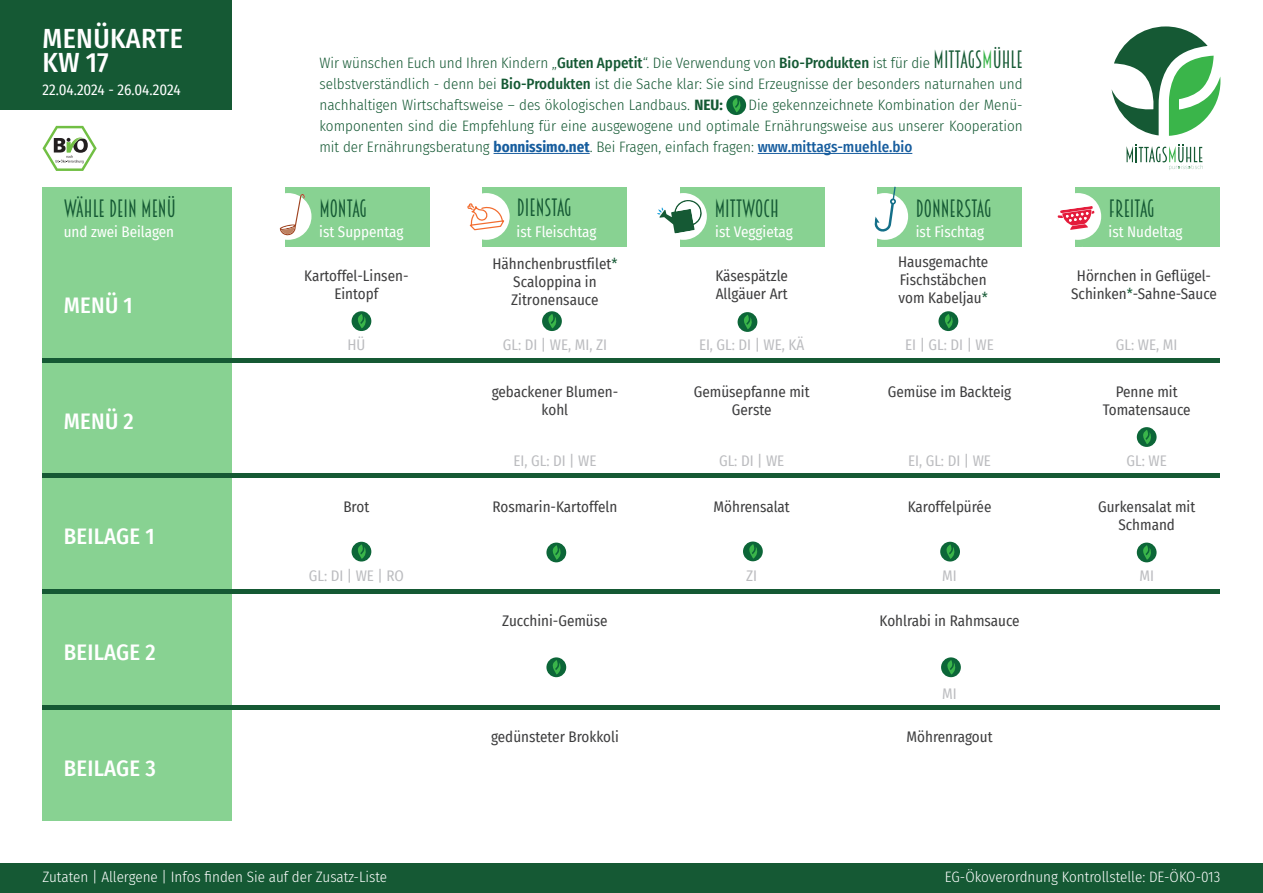
<style>
.page{position:relative;width:1263px;height:893px;background:#fff}
.page>*{position:absolute;margin:0;border:0;box-sizing:border-box;transform-origin:0 0}
.t1{font:500 27.75px/24px "Fira Sans Condensed";letter-spacing:.01em;color:#fff}
.t2{font:22.5px "Breamcatcher";color:#155934}
.t3{font:500 22.5px "Fira Sans Condensed";letter-spacing:.01em;color:#fff}
.t4{font:300 15px/21px "Fira Sans Condensed";color:#155934;text-align:justify}
.t5{font:15px/18px "Fira Sans Condensed";color:#3e3e3f;text-align:center}
.t6{font:15px "Fira Sans Condensed";color:#bcbdc0}
.t7{font:15px "Fira Sans Condensed";color:#fff}
.t8{font:300 15px "Fira Sans Condensed";color:#fff}
.s1{font-weight:500}
.s2{font-family:"Breamcatcher";font-weight:400;font-size:22.5px}
.s3{font-family:"Breamcatcher";font-weight:400;font-size:22.5px;color:#3ab54a}
.s4{font-weight:700}
.s5{font-weight:700;color:#175d9e}
.s6{font-weight:500;color:#175d9e}
.s7{color:#155934}
</style>
<div class="page">
<div style="left:0;top:0;width:232px;height:110px;background:#155934"></div>
<div style="left:0;top:863px;width:1263px;height:30px;background:#155934"></div>
<div style="left:1075px;top:187px;width:145px;height:59px;background:#88d292"></div>
<div style="left:43px;top:187px;width:189px;height:634px;background:#88d292"></div>
<div style="left:482px;top:187px;width:145px;height:59px;background:#88d292"></div>
<div style="left:877px;top:187px;width:145px;height:59px;background:#88d292"></div>
<div style="left:680px;top:187px;width:144px;height:59px;background:#88d292"></div>
<div style="left:285px;top:187px;width:144px;height:59px;background:#88d292"></div>
<div style="left:1054px;top:193px;width:47px;height:47px;background:#fff;border-radius:50%"></div>
<div style="left:463px;top:193px;width:47px;height:47px;background:#fff;border-radius:50%"></div>
<div style="left:861px;top:193px;width:47px;height:47px;background:#fff;border-radius:50%"></div>
<div style="left:660px;top:193px;width:47px;height:47px;background:#fff;border-radius:50%"></div>
<div style="left:265px;top:193px;width:46px;height:47px;background:#fff;border-radius:50%"></div>
<svg style="left:280px;top:193px;width:25px;height:43px"></svg>
<svg style="left:467px;top:202px;width:39px;height:29px"></svg>
<svg style="left:657px;top:198px;width:45px;height:36px"></svg>
<svg style="left:874px;top:186px;width:22px;height:46px"></svg>
<svg style="left:1057px;top:206px;width:38px;height:24px"></svg>
<svg style="left:1111px;top:26px;width:109px;height:110px"></svg>
<svg style="left:1126px;top:145px;width:77px;height:25px"></svg>
<svg style="left:43px;top:126px;width:54px;height:45px"></svg>
<hr style="left:43px;top:358px;width:1177px;height:4px;background:#155934">
<hr style="left:43px;top:474px;width:1177px;height:4px;background:#155934">
<div style="left:43px;top:589px;width:1177px;height:5px;background:#155934"></div>
<hr style="left:43px;top:705px;width:1177px;height:4px;background:#155934">
<hr style="left:493px;top:153px;width:97px;height:1px;background:#175d9e">
<hr style="left:758px;top:153px;width:154px;height:1px;background:#175d9e">
<div style="left:726px;top:95px;width:20px;height:20px;background:#0c6638;border-radius:50%"></div>
<svg style="left:732px;top:98px;width:9px;height:14px"></svg>
<div style="left:352px;top:311px;width:19px;height:20px;background:#0c6638;border-radius:50%"></div>
<svg style="left:358px;top:314px;width:8px;height:14px"></svg>
<div style="left:542px;top:311px;width:20px;height:20px;background:#0c6638;border-radius:50%"></div>
<svg style="left:548px;top:314px;width:9px;height:14px"></svg>
<div style="left:938px;top:311px;width:20px;height:20px;background:#0c6638;border-radius:50%"></div>
<svg style="left:944px;top:314px;width:9px;height:14px"></svg>
<div style="left:940px;top:542px;width:20px;height:19px;background:#0c6638;border-radius:50%"></div>
<svg style="left:946px;top:544px;width:9px;height:15px"></svg>
<div style="left:738px;top:312px;width:19px;height:20px;background:#0c6638;border-radius:50%"></div>
<svg style="left:744px;top:315px;width:8px;height:14px"></svg>
<div style="left:1137px;top:427px;width:19px;height:20px;background:#0c6638;border-radius:50%"></div>
<svg style="left:1143px;top:430px;width:8px;height:14px"></svg>
<div style="left:1137px;top:543px;width:19px;height:19px;background:#0c6638;border-radius:50%"></div>
<svg style="left:1143px;top:545px;width:8px;height:15px"></svg>
<div style="left:743px;top:541px;width:20px;height:20px;background:#0c6638;border-radius:50%"></div>
<svg style="left:749px;top:544px;width:9px;height:15px"></svg>
<div style="left:546px;top:543px;width:20px;height:19px;background:#0c6638;border-radius:50%"></div>
<svg style="left:552px;top:545px;width:9px;height:15px"></svg>
<div style="left:546px;top:657px;width:20px;height:20px;background:#0c6638;border-radius:50%"></div>
<svg style="left:552px;top:660px;width:9px;height:15px"></svg>
<div style="left:941px;top:657px;width:20px;height:20px;background:#0c6638;border-radius:50%"></div>
<svg style="left:947px;top:660px;width:9px;height:15px"></svg>
<div style="left:352px;top:542px;width:19px;height:19px;background:#0c6638;border-radius:50%"></div>
<svg style="left:358px;top:544px;width:8px;height:15px"></svg>
<h1 class="t1" style="left:43px;top:25px;width:142px">MENÜKARTE<br>KW 17</h1>
<p class="t7" style="left:43px;top:79px;width:140px">22.04.2024 - 26.04.2024</p>
<p class="t4" style="left:319px;top:53px;width:705px">Wir wünschen Euch und Ihren Kindern „<span class="s1">Guten Appetit</span>“. Die Verwendung von <span class="s1">Bio-Produkten</span> ist für die <span class="s2">MITTAGS</span><span class="s3">M</span><span class="s2">ÜHLE </span>selbstverständlich - denn bei <span class="s1">Bio-Produkten</span> ist die Sache klar: Sie sind Erzeugnisse der besonders naturnahen und nachhaltigen Wirtschaftsweise – des ökologischen Landbaus. <span class="s4">NEU:</span></p>
<p class="t4" style="left:319px;top:95px;width:705px;text-indent:429px">Die gekennzeichnete Kombination der Menü&shy;komponenten sind die Empfehlung für eine ausgewogene und optimale Ernährungsweise aus unserer Kooperation mit der Ernährungsberatung <span class="s5">bonnissimo.net</span>. Bei Fragen, einfach fragen: <span class="s6">www.mittags-muehle.bio</span></p>
<h2 class="t2" style="left:64px;top:195px;width:114px">WÄHLE DEIN MENÜ</h2>
<h2 class="t2" style="left:319px;top:195px;width:49px">MONTAG</h2>
<h2 class="t2" style="left:517px;top:194px;width:56px">DIENSTAG</h2>
<h2 class="t2" style="left:715px;top:195px;width:66px">MITTWOCH</h2>
<h2 class="t2" style="left:916px;top:195px;width:77px">DONNERSTAG</h2>
<h2 class="t2" style="left:1109px;top:195px;width:47px">FREITAG</h2>
<p class="t7" style="left:319px;top:221px;width:86px">ist Suppentag</p>
<p class="t5" style="left:1071px;top:266px;width:147px">Hörnchen in Geflügel-<br>Schinken<span class="s7">*</span>-Sahne-Sauce</p>
<p class="t7" style="left:64px;top:221px;width:112px">und zwei Beilagen</p>
<p class="t7" style="left:517px;top:221px;width:81px">ist Fleischtag</p>
<p class="t7" style="left:715px;top:221px;width:79px">ist Veggietag</p>
<p class="t7" style="left:916px;top:221px;width:70px">ist Fischtag</p>
<p class="t7" style="left:1108px;top:221px;width:76px">ist Nudeltag</p>
<p class="t5" style="left:898px;top:253px;width:92px;text-align:justify">Hausgemachte Fischstäbchen vom Kabeljau<span class="s7">*</span></p>
<p class="t5" style="left:492px;top:255px;width:127px">Hähnchenbrustfilet<span class="s7">*<br></span>Scaloppina in<br>Zitronensauce</p>
<p class="t6" style="left:503px;top:333px;width:106px">GL: DI | WE, MI, ZI</p>
<p class="t5" style="left:304px;top:266px;width:106px">Kartoffel-Linsen-<br>Eintopf</p>
<p class="t5" style="left:715px;top:266px;width:74px;text-align:left">Käsespätzle<br>Allgäuer Art</p>
<h2 class="t3" style="left:64px;top:287px;width:70px">MENÜ 1</h2>
<p class="t6" style="left:699px;top:333px;width:107px">EI, GL: DI | WE, KÄ</p>
<p class="t6" style="left:347px;top:333px;width:19px">HÜ</p>
<p class="t6" style="left:905px;top:333px;width:90px">EI | GL: DI | WE</p>
<p class="t6" style="left:1116px;top:333px;width:63px">GL: WE, MI</p>
<h2 class="t3" style="left:64px;top:403px;width:71px">MENÜ 2</h2>
<h2 class="t3" style="left:64px;top:518px;width:92px">BEILAGE 1</h2>
<h2 class="t3" style="left:64px;top:634px;width:93px">BEILAGE 2</h2>
<h2 class="t3" style="left:64px;top:750px;width:93px">BEILAGE 3</h2>
<p class="t5" style="left:343px;top:497px;width:27px">Brot</p>
<p class="t6" style="left:309px;top:564px;width:97px">GL: DI | WE | RO</p>
<p class="t5" style="left:492px;top:382px;width:128px">gebackener Blumen&shy;kohl</p>
<p class="t5" style="left:694px;top:382px;width:117px">Gemüsepfanne mit<br>Gerste</p>
<p class="t5" style="left:888px;top:382px;width:125px">Gemüse im Backteig</p>
<p class="t5" style="left:1103px;top:382px;width:89px">Penne mit<br>Tomatensauce</p>
<p class="t6" style="left:513px;top:449px;width:84px">EI, GL: DI | WE</p>
<p class="t6" style="left:719px;top:449px;width:67px">GL: DI | WE</p>
<p class="t6" style="left:908px;top:449px;width:84px">EI, GL: DI | WE</p>
<p class="t6" style="left:1126px;top:449px;width:42px">GL: WE</p>
<p class="t5" style="left:492px;top:497px;width:126px">Rosmarin-Kartoffeln</p>
<p class="t5" style="left:908px;top:497px;width:85px">Karoffelpürée</p>
<p class="t5" style="left:714px;top:497px;width:78px">Möhrensalat</p>
<p class="t5" style="left:1098px;top:497px;width:99px">Gurkensalat mit<br>Schmand</p>
<p class="t6" style="left:746px;top:564px;width:13px">ZI</p>
<p class="t6" style="left:942px;top:565px;width:16px">MI</p>
<p class="t6" style="left:1139px;top:564px;width:16px">MI</p>
<p class="t5" style="left:502px;top:612px;width:107px">Zucchini-Gemüse</p>
<p class="t5" style="left:880px;top:612px;width:141px">Kohlrabi in Rahmsauce</p>
<p class="t6" style="left:942px;top:682px;width:16px">MI</p>
<p class="t5" style="left:491px;top:728px;width:129px">gedünsteter Brokkoli</p>
<p class="t5" style="left:906px;top:728px;width:88px">Möhrenragout</p>
<p class="t8" style="left:43px;top:866px;width:346px">Zutaten | Allergene | Infos finden Sie auf der Zusatz-Liste</p>
<p class="t8" style="left:945px;top:866px;width:277px">EG-Ökoverordnung Kontrollstelle: DE-ÖKO-013</p>
</div>
